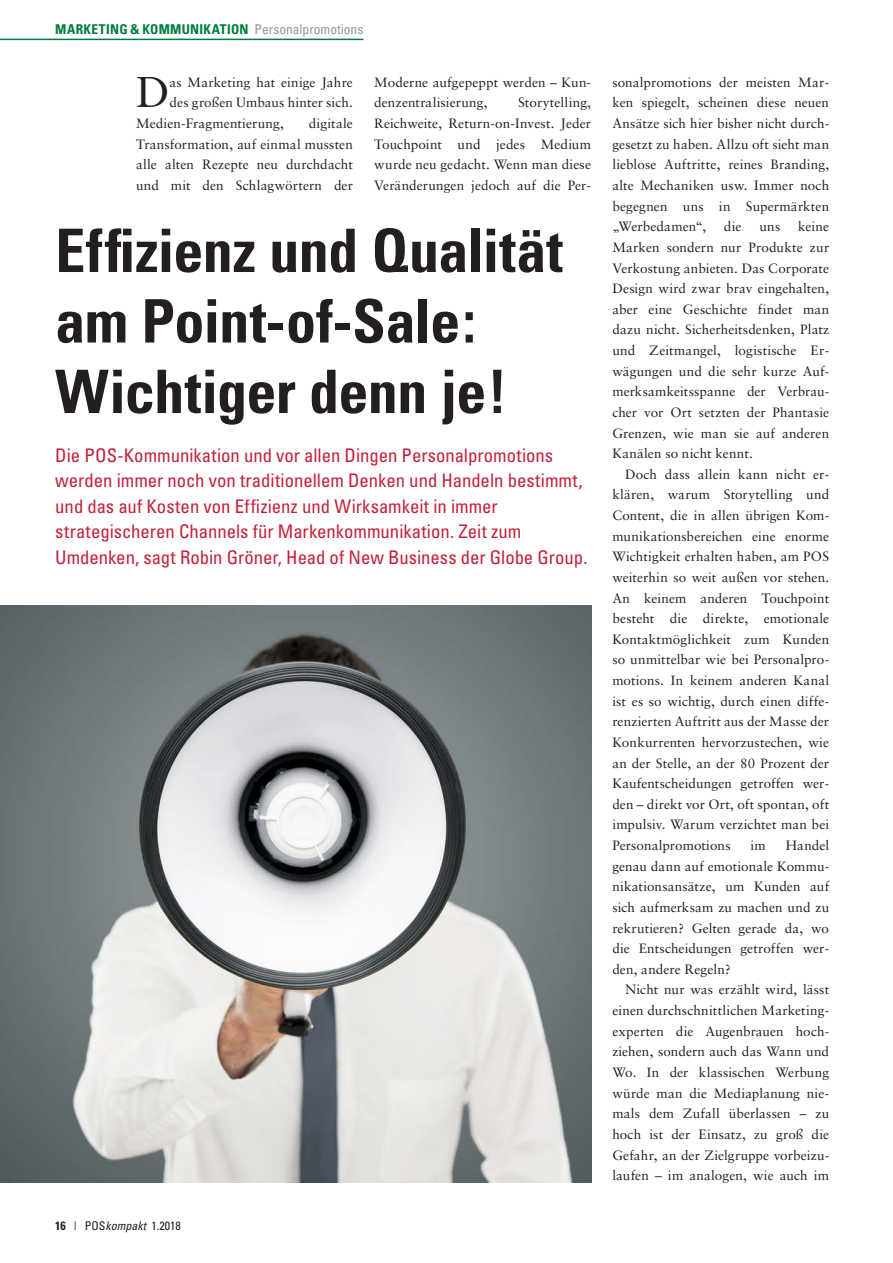
<style>
.page{position:relative;width:893px;height:1263px;background:#fff}
.page>*{position:absolute;margin:0;border:0;box-sizing:border-box;transform-origin:0 0}
.t1{font:700 condensed 60px/70.5px "Univers";letter-spacing:-.01em;color:#231f20}
.t2{font:43.05px "Sabon LT Std";color:#231f20}
.t3{font:condensed 18.75px/25.5px "Univers";color:#c3203a}
.t4{font:13.5px/20.7px "Sabon LT Std";letter-spacing:.005em;color:#231f20;text-align:justify}
.t5{font:700 condensed 13.5px "Univers";letter-spacing:.02em;color:#007c3e}
.t6{font:condensed 12px "Univers";color:#231f20}
.s1{font-weight:400;color:#939598}
.s2{font-weight:700}
.s3{font-style:italic}
</style>
<div class="page">
<hr style="left:0;top:39px;width:363px;height:1px;background:#007c3e">
<img style="left:0;top:605px;width:591px;height:577px">
<p class="t5" style="left:55px;top:25px;width:310px">MARKETING &amp; KOMMUNIKATION <span class="s1">Personalpromotions</span></p>
<h2 class="t2" style="left:136px;top:72px;width:35px">D</h2>
<p class="t4" style="left:170px;top:73px;width:185px">as Marketing hat einige Jahre</p>
<p class="t4" style="left:170px;top:93px;width:185px">des großen Umbaus hinter sich.</p>
<p class="t4" style="left:136px;top:114px;width:149px">Medien-Fragmentierung,</p>
<p class="t4" style="left:136px;top:114px;width:218px;text-indent:173px">digitale Transformation, auf einmal mussten alle alten Rezepte neu durchdacht und mit den Schlagwörtern der</p>
<p class="t4" style="left:374px;top:73px;width:218px">Moderne aufgepeppt werden – Kun&shy;denzentralisierung,</p>
<p class="t4" style="left:374px;top:93px;width:218px;text-indent:144px">Storytelling, Reichweite, Return-on-Invest. Jeder Touchpoint und jedes Medium wurde neu gedacht. Wenn man diese Veränderungen jedoch auf die Per-</p>
<h1 class="t1" style="left:55px;top:222px;width:509px">Effizienz und Qualität am Point-of-Sale:<br>Wichtiger denn je!</h1>
<p class="t3" style="left:55px;top:444px;width:534px">Die POS-Kommunikation und vor allen Dingen Personalpromotions werden immer noch von traditionellem Denken und Handeln bestimmt, und das auf Kosten von Effizienz und Wirksamkeit in immer strategischeren Channels für Markenkommunikation. Zeit zum Umdenken, sagt Robin Gröner, Head of New Business der Globe Group.</p>
<p class="t6" style="left:55px;top:1221px;width:127px"><span class="s2">16</span> | POS<span class="s3">kompakt</span> 1.2018</p>
<p class="t4" style="left:612px;top:73px;width:218px">sonalpromotions der meisten Mar&shy;ken spiegelt, scheinen diese neuen Ansätze sich hier bisher nicht durch&shy;gesetzt zu haben. Allzu oft sieht man lieblose Auftritte, reines Branding, alte Mechaniken usw. Immer noch begegnen uns in Supermärkten „Werbedamen“,</p>
<p class="t4" style="left:612px;top:217px;width:218px;text-indent:186px">keine Marken sondern nur Produkte zur Verkostung anbieten. Das Corporate Design wird zwar brav eingehalten, aber eine Geschichte findet man dazu nicht. Sicherheitsdenken, Platz und Zeitmangel, logistische Er&shy;wägungen und die sehr kurze Auf&shy;merksamkeitsspanne der Verbrau&shy;cher vor Ort setzten der Phantasie Grenzen, wie man sie auf anderen Kanälen so nicht kennt.</p>
<p class="t4" style="left:612px;top:464px;width:218px;text-indent:13px">Doch dass allein kann nicht er&shy;klären, warum Storytelling und Content, die in allen übrigen Kom&shy;munikationsbereichen eine enorme Wichtigkeit erhalten haben, am POS weiterhin so weit außen vor stehen.<br>An keinem anderen Touchpoint besteht die direkte, emotionale Kontaktmöglichkeit zum Kunden so unmittelbar wie bei Personalpro&shy;motions. In keinem anderen Kanal ist es so wichtig, durch einen diffe&shy;renzierten Auftritt aus der Masse der Konkurrenten hervorzustechen, wie an der Stelle, an der 80 Prozent der Kaufentscheidungen getroffen wer&shy;den – direkt vor Ort, oft spontan, oft impulsiv. Warum verzichtet man bei Personalpromotions</p>
<p class="t4" style="left:724px;top:217px;width:19px">die</p>
<p class="t4" style="left:759px;top:217px;width:22px">uns</p>
<p class="t4" style="left:612px;top:836px;width:218px;text-indent:173px">Handel genau dann auf emotionale Kommu&shy;nikationsansätze, um Kunden auf sich aufmerksam zu machen und zu rekrutieren? Gelten gerade da, wo die Entscheidungen getroffen wer&shy;den, andere Regeln?</p>
<p class="t4" style="left:612px;top:980px;width:218px;text-indent:13px">Nicht nur was erzählt wird, lässt einen durchschnittlichen Marketing&shy;experten die Augenbrauen hoch&shy;ziehen, sondern auch das Wann und Wo. In der klassischen Werbung würde man die Mediaplanung nie&shy;mals dem Zufall überlassen – zu hoch ist der Einsatz, zu groß die Gefahr, an der Zielgruppe vorbeizu&shy;laufen – im analogen, wie auch im</p>
<p class="t4" style="left:750px;top:836px;width:17px">im</p>
</div>
